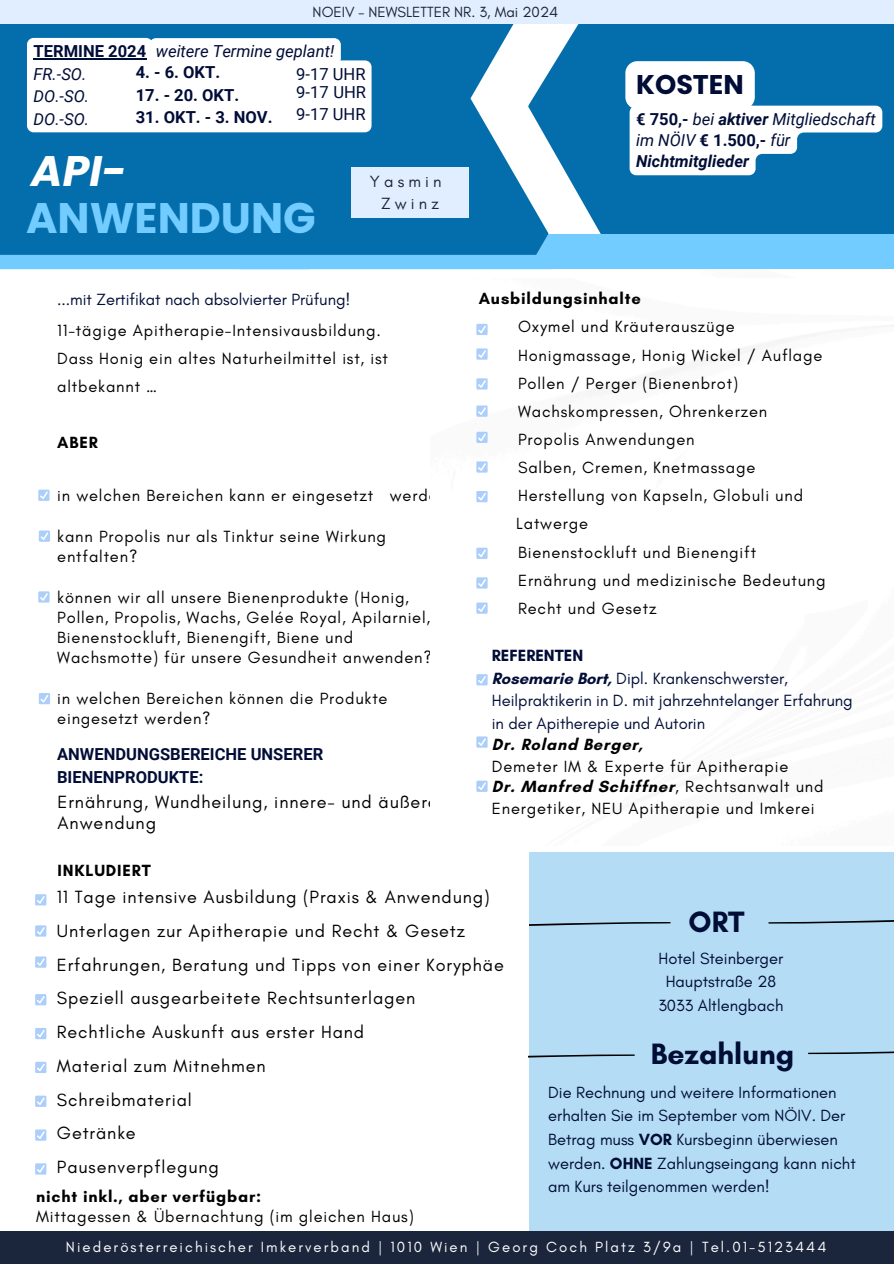
<style>
.page{position:relative;width:894px;height:1264px;background:#fff}
.page>*{position:absolute;margin:0;border:0;box-sizing:border-box;transform-origin:0 0}
.t1{font:700 42.75px "Poppins";color:#73ccff}
.t2{font:italic 700 42.6px "Poppins";color:#fff}
.t3{font:700 30px "Glacial Indifference";color:#000d37}
.t4{font:700 27px "Poppins";color:#000d37}
.t5{font:18px/21.3px "Glacial Indifference";letter-spacing:.05em;color:#000}
.t6{font:16.5px/20.2px "Glacial Indifference";letter-spacing:.05em;color:#000}
.t7{font:16.5px/23.7px "Glacial Indifference";color:#000d37}
.t8{font:700 16.5px "Glacial Indifference";letter-spacing:.05em;color:#000}
.t9{font:italic 16.5px/22.5px "Roboto";color:#000d37}
.t10{font:700 16.5px/22.5px "Roboto";color:#000d37}
.t11{font:16.5px/22.5px "Roboto";color:#000d37}
.t12{font:16.5px "Glacial Indifference";letter-spacing:.25em;color:#1b253c}
.t13{font:700 16.5px "Glacial Indifference";color:#000d37}
.t14{font:15px "Glacial Indifference";letter-spacing:.14em;color:#fff}
.t15{font:15px "Glacial Indifference";color:#1b253c}
.s1{font-weight:700;font-style:normal}
.s2{font-weight:700}
.s3{color:#fff}
.s4{font-weight:400}
</style>
<div class="page">
<div style="left:0;top:255px;width:239px;height:14px;background:#73ccff"></div>
<div style="left:0;top:24px;width:239px;height:231px;background:#036eab"></div>
<div style="left:227px;top:24px;width:12px;height:223px;background:#036eab"></div>
<div style="left:239px;top:255px;width:288px;height:14px;background:#73ccff"></div>
<div style="left:239px;top:24px;width:288px;height:231px;background:#036eab"></div>
<svg style="left:470px;top:24px;width:57px;height:223px;fill:#036eab"></svg>
<svg style="left:527px;top:24px;width:366px;height:246px;background:#2883b7"></svg>
<svg style="left:27px;top:38px;width:344px;height:94px"></svg>
<hr style="left:34px;top:58px;width:112px;height:1px;background:#000d37">
<div style="left:529px;top:851px;width:364px;height:412px;background:#b4dcf4"></div>
<svg style="left:38px;top:489px;width:12px;height:12px"></svg>
<svg style="left:39px;top:530px;width:11px;height:12px"></svg>
<svg style="left:38px;top:591px;width:12px;height:11px"></svg>
<svg style="left:39px;top:693px;width:11px;height:11px"></svg>
<svg style="left:476px;top:780px;width:11px;height:11px"></svg>
<svg style="left:476px;top:736px;width:11px;height:11px"></svg>
<svg style="left:476px;top:324px;width:11px;height:11px"></svg>
<svg style="left:476px;top:348px;width:11px;height:12px"></svg>
<svg style="left:476px;top:378px;width:11px;height:11px"></svg>
<svg style="left:476px;top:405px;width:11px;height:12px"></svg>
<svg style="left:476px;top:432px;width:11px;height:11px"></svg>
<svg style="left:476px;top:461px;width:11px;height:11px"></svg>
<svg style="left:476px;top:491px;width:11px;height:11px"></svg>
<svg style="left:476px;top:547px;width:11px;height:12px"></svg>
<svg style="left:476px;top:577px;width:11px;height:11px"></svg>
<svg style="left:476px;top:602px;width:11px;height:12px"></svg>
<svg style="left:476px;top:674px;width:11px;height:12px"></svg>
<svg style="left:35px;top:894px;width:11px;height:11px"></svg>
<svg style="left:35px;top:925px;width:11px;height:11px"></svg>
<svg style="left:35px;top:956px;width:11px;height:11px"></svg>
<svg style="left:35px;top:994px;width:11px;height:11px"></svg>
<svg style="left:35px;top:1028px;width:11px;height:11px"></svg>
<svg style="left:35px;top:1061px;width:11px;height:12px"></svg>
<svg style="left:35px;top:1095px;width:11px;height:11px"></svg>
<svg style="left:35px;top:1129px;width:11px;height:11px"></svg>
<svg style="left:35px;top:1163px;width:11px;height:11px"></svg>
<div style="left:0;top:1231px;width:893px;height:32px;background:#1b253c"></div>
<div style="left:548px;top:234px;width:345px;height:35px;background:#73ccff"></div>
<div style="left:351px;top:168px;width:117px;height:49px;background:#e1eeff"></div>
<svg style="left:768px;top:920px;width:125px;height:3px"></svg>
<svg style="left:625px;top:61px;width:257px;height:114px"></svg>
<div style="left:149px;top:38px;width:192px;height:27px;background:#fff;border-radius:7px"></div>
<svg style="left:529px;top:922px;width:141px;height:4px"></svg>
<svg style="left:528px;top:1054px;width:106px;height:4px"></svg>
<svg style="left:808px;top:1051px;width:85px;height:3px"></svg>
<div style="left:0;top:0;width:893px;height:24px;background:#e1eeff"></div>
<p class="t15" style="left:312px;top:3px;width:247px">NOEIV – NEWSLETTER NR. 3, Mai 2024</p>
<h2 class="t9" style="left:156px;top:40px;width:180px">weitere Termine geplant!</h2>
<p class="t10" style="left:34px;top:41px;width:114px">TERMINE 2024</p>
<p class="t9" style="left:34px;top:63px;width:57px">FR.-SO.<br>DO.-SO.<br>DO.-SO.</p>
<p class="t10" style="left:136px;top:61px;width:86px">4. - 6. OKT.</p>
<p class="t11" style="left:296px;top:63px;width:71px">9-17 UHR</p>
<p class="t11" style="left:296px;top:81px;width:71px">9-17 UHR<br>9-17 UHR</p>
<h4 class="t10" style="left:136px;top:84px;width:105px">17. - 20. OKT.</h4>
<h4 class="t10" style="left:136px;top:106px;width:138px">31. OKT. - 3. NOV.</h4>
<p class="t2" style="left:31px;top:141px;width:97px">API-</p>
<p class="t1" style="left:26px;top:188px;width:291px">ANWENDUNG</p>
<h3 class="t12" style="left:370px;top:171px;width:73px">Yasmin</h3>
<p class="t12" style="left:381px;top:194px;width:59px">Zwinz</p>
<p class="t4" style="left:636px;top:65px;width:109px">KOSTEN</p>
<p class="t9" style="left:636px;top:108px;width:241px;line-height:21.3px"><span class="s1">€ 750,-</span> bei <span class="s2">aktiver</span> Mitgliedschaft im NÖIV <span class="s1">€ 1.500,-</span> für<br><span class="s2">Nichtmitglieder</span></p>
<p class="t7" style="left:57px;top:287px;width:295px">...mit Zertifikat nach absolvierter Prüfung!</p>
<h5 class="t6" style="left:57px;top:320px;width:325px">11-tägige Apitherapie-Intensivausbildung.</h5>
<h1 class="t6" style="left:57px;top:344px;width:332px;line-height:28.2px">Dass Honig ein altes Naturheilmittel ist, ist altbekannt …</h1>
<h1 class="t8" style="left:57px;top:433px;width:42px">ABER</h1>
<p class="t6" style="left:57px;top:485px;width:400px">in welchen Bereichen kann er eingesetzt werden?</p>
<h4 class="t6" style="left:57px;top:526px;width:330px">kann Propolis nur als Tinktur seine Wirkung entfalten?</h4>
<h4 class="t6" style="left:57px;top:586px;width:376px">können wir all unsere Bienenprodukte (Honig, Pollen, Propolis, Wachs, Gelée Royal, Apilarniel, Bienenstockluft, Bienengift, Biene und Wachsmotte) für unsere Gesundheit anwenden?</h4>
<h5 class="t6" style="left:57px;top:688px;width:332px">in welchen Bereichen können die Produkte eingesetzt werden?</h5>
<h4 class="t10" style="left:57px;top:743px;width:267px">ANWENDUNGSBEREICHE UNSERER<br>BIENENPRODUKTE:</h4>
<h5 class="t5" style="left:58px;top:791px;width:381px">Ernährung, Wundheilung, innere- und äußere<br>Anwendung</h5>
<p class="t8" style="left:58px;top:860px;width:95px">INKLUDIERT</p>
<h2 class="t8" style="left:478px;top:288px;width:163px">Ausbildungsinhalte</h2>
<p class="t6" style="left:478px;top:316px;width:257px">- Oxymel und Kräuterauszüge</p>
<p class="t6" style="left:478px;top:344px;width:345px">- Honigmassage, Honig Wickel / Auflage</p>
<p class="t6" style="left:478px;top:373px;width:261px">- Pollen / Perger (Bienenbrot)</p>
<p class="t6" style="left:478px;top:401px;width:290px">- Wachskompressen, Ohrenkerzen</p>
<p class="t6" style="left:478px;top:429px;width:217px">- Propolis Anwendungen</p>
<p class="t6" style="left:478px;top:457px;width:278px">- Salben, Cremen, Knetmassage</p>
<p class="t6" style="left:478px;top:481px;width:326px;line-height:28.2px">- Herstellung von Kapseln, Globuli und <span class="s3">cccii</span>Latwerge</p>
<p class="t6" style="left:478px;top:541px;width:279px">- Bienenstockluft und Bienengift</p>
<p class="t6" style="left:478px;top:569px;width:348px">- Ernährung und medizinische Bedeutung</p>
<p class="t6" style="left:478px;top:598px;width:179px">- Recht und Gesetz</p>
<p class="t13" style="left:491px;top:645px;width:93px">REFERENTEN</p>
<p class="t7" style="left:491px;top:666px;width:362px;line-height:22.5px"><span class="s2">Rosemarie Bort,</span> Dipl. Krankenschwerster,<br>Heilpraktikerin in D. mit jahrzehntelanger Erfahrung in der Apitherepie und Autorin</p>
<h4 class="t8" style="left:491px;top:734px;width:152px">Dr. Roland Berger,</h4>
<p class="t6" style="left:491px;top:756px;width:298px">Demeter IM &amp; Experte für Apitherapie</p>
<p class="t8" style="left:491px;top:776px;width:333px">Dr. Manfred Schiffner<span class="s4">, Rechtsanwalt und</span></p>
<p class="t6" style="left:491px;top:798px;width:324px">Energetiker, NEU Apitherapie und Imkerei</p>
<p class="t5" style="left:57px;top:886px;width:434px">11 Tage intensive Ausbildung (Praxis &amp; Anwendung)</p>
<p class="t5" style="left:57px;top:919px;width:409px">Unterlagen zur Apitherapie und Recht &amp; Gesetz</p>
<p class="t5" style="left:57px;top:953px;width:448px">Erfahrungen, Beratung und Tipps von einer Koryphäe</p>
<p class="t5" style="left:57px;top:987px;width:360px">Speziell ausgearbeitete Rechtsunterlagen</p>
<p class="t5" style="left:57px;top:1021px;width:309px">Rechtliche Auskunft aus erster Hand</p>
<p class="t5" style="left:57px;top:1054px;width:210px">Material zum Mitnehmen</p>
<p class="t5" style="left:57px;top:1088px;width:136px">Schreibmaterial</p>
<p class="t5" style="left:57px;top:1122px;width:80px">Getränke</p>
<p class="t5" style="left:57px;top:1156px;width:163px">Pausenverpflegung</p>
<p class="t8" style="left:36px;top:1186px;width:226px">nicht inkl., aber verfügbar:</p>
<p class="t6" style="left:36px;top:1205px;width:379px">Mittagessen &amp; Übernachtung (im gleichen Haus)</p>
<p class="t3" style="left:688px;top:903px;width:58px">ORT</p>
<p class="t7" style="left:658px;top:946px;width:126px">Hotel Steinberger</p>
<p class="t7" style="left:665px;top:969px;width:112px">Hauptstraße 28</p>
<h4 class="t7" style="left:658px;top:993px;width:126px">3033 Altlengbach</h4>
<p class="t3" style="left:650px;top:1035px;width:145px">Bezahlung</p>
<p class="t7" style="left:548px;top:1079px;width:309px">Die Rechnung und weitere Informationen erhalten Sie im September vom NÖIV. Der Betrag muss <span class="s2">VOR</span> Kursbeginn überwiesen werden. <span class="s2">OHNE</span> Zahlungseingang kann nicht</p>
<p class="t7" style="left:548px;top:1174px;width:223px">am Kurs teilgenommen werden!</p>
<p class="t14" style="left:66px;top:1237px;width:761px">Niederösterreichischer Imkerverband | 1010 Wien | Georg Coch Platz 3/9a | Tel.01-5123444</p>
</div>
